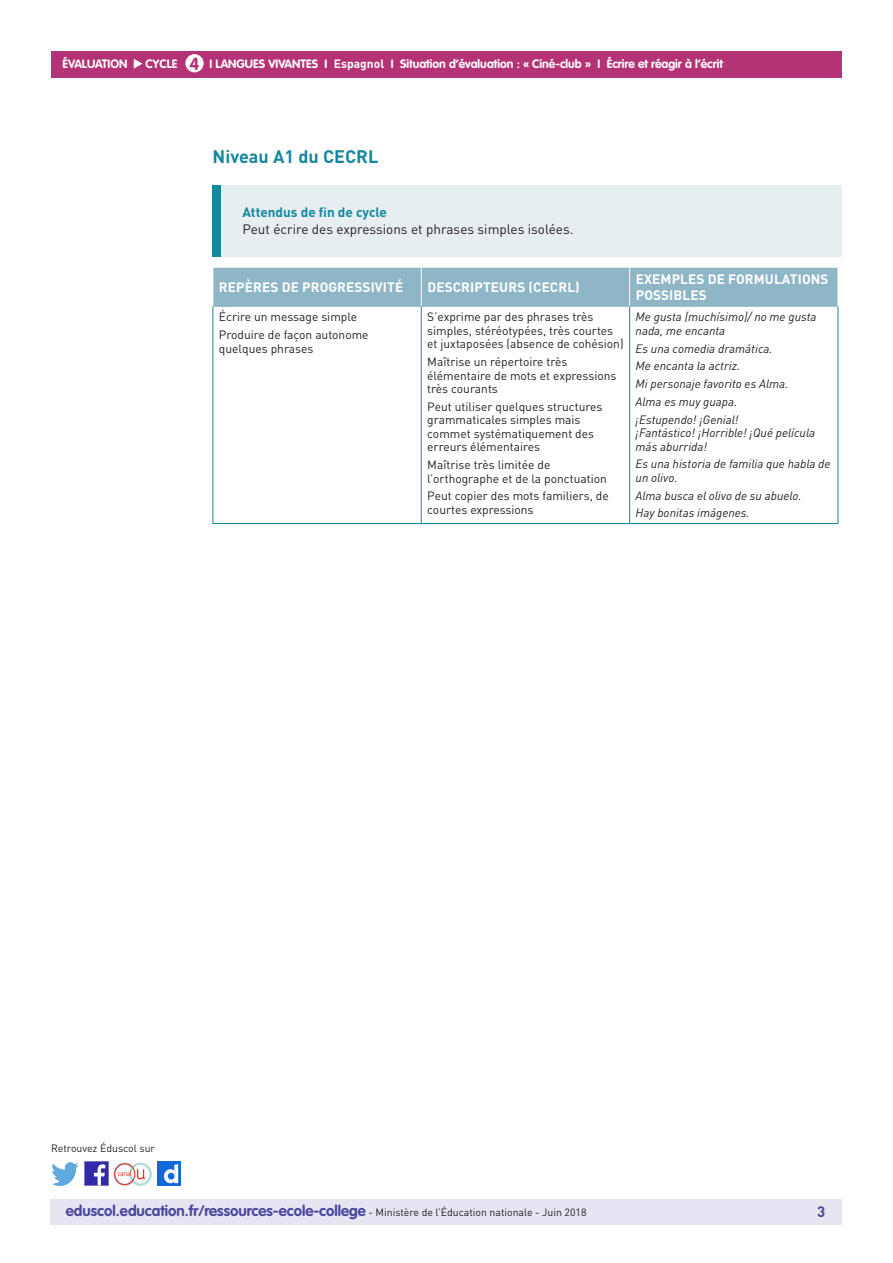
<style>
.page{position:relative;width:893px;height:1263px;background:#fff}
.page>*{position:absolute;margin:0;border:0;box-sizing:border-box;transform-origin:0 0}
._06_Texte_courant{font:700 18px "DIN Pro";color:#16879f}
.t1{font:700 17.25px "VAG Rounded Std";color:#b43376}
.t2{font:700 15px "VAG Rounded Std";color:#4a489e}
.t3{font:700 15px "DIN Pro";color:#4a489e}
.Titre_têtière_tablea{font:700 13.5px/16.2px "DIN Pro";letter-spacing:.01em;color:#fff}
._15_texte_encadré{font:13.5px "DIN Pro";color:#231f20}
._15_Titre_encadré{font:700 13.5px "DIN Pro";color:#16879f}
.Texte_courant_tablea{font:12px/13.5px "DIN Pro";color:#231f20}
.Texte_courant_tablea-2{font:italic 12px/13.5px "DIN Pro";color:#231f20}
.t4{font:700 12px "VAG Rounded Std";color:#fff}
.t5{font:10.5px "DIN Pro";color:#231f20}
.s1{font-family:"DIN Pro"}
.s2{font-family:"DIN Pro";font-weight:400;font-size:10.5px;color:#231f20}
</style>
<div class="page">
<div style="left:50px;top:1199px;width:791px;height:26px;background:#e6e5f2"></div>
<div style="left:51px;top:51px;width:791px;height:27px;background:#b43376"></div>
<svg style="left:134px;top:59px;width:8px;height:10px"></svg>
<div style="left:185px;top:54px;width:19px;height:18px;background:#fff;border-radius:50%"></div>
<img style="left:85px;top:1162px;width:23px;height:23px">
<img style="left:51px;top:1163px;width:28px;height:22px">
<img style="left:158px;top:1162px;width:22px;height:23px">
<img style="left:114px;top:1163px;width:38px;height:22px">
<div style="left:214px;top:268px;width:624px;height:38px;background:#8fb6c6"></div>
<hr style="left:421px;top:268px;width:1px;height:38px;background:#fff">
<hr style="left:629px;top:268px;width:1px;height:38px;background:#fff">
<hr style="left:421px;top:307px;width:1px;height:216px;background:#16879f">
<hr style="left:629px;top:307px;width:1px;height:216px;background:#16879f">
<hr style="left:213px;top:307px;width:1px;height:216px;background:#16879f">
<hr style="left:838px;top:307px;width:1px;height:216px;background:#16879f">
<hr style="left:213px;top:523px;width:208px;height:1px;background:#16879f">
<hr style="left:421px;top:523px;width:209px;height:1px;background:#16879f">
<hr style="left:630px;top:523px;width:208px;height:1px;background:#16879f">
<hr style="left:213px;top:306px;width:208px;height:1px;background:#8fb6c6">
<hr style="left:421px;top:306px;width:209px;height:1px;background:#8fb6c6">
<hr style="left:630px;top:306px;width:208px;height:1px;background:#8fb6c6">
<div style="left:213px;top:186px;width:629px;height:71px;background:#e6eef2"></div>
<div style="left:213px;top:186px;width:8px;height:71px;background:#16879f"></div>
<p class="t4" style="left:63px;top:57px;width:66px">ÉVALUATION</p>
<p class="t4" style="left:146px;top:57px;width:33px">CYCLE</p>
<p class="t4" style="left:210px;top:57px;width:119px">I LANGUES VIVANTES I</p>
<h2 class="t1" style="left:190px;top:53px;width:11px">4</h2>
<p class="t4" style="left:334px;top:57px;width:391px"><span class="s1">Espagnol</span> I Situation d’évaluation : « Ciné-club » I Écrire et réagir à l’écrit</p>
<p class="_06_Texte_courant" style="left:213px;top:144px;width:167px">Niveau A1 du CECRL</p>
<p class="_15_Titre_encadré" style="left:242px;top:203px;width:146px">Attendus de fin de cycle</p>
<p class="_15_texte_encadré" style="left:242px;top:220px;width:332px">Peut écrire des expressions et phrases simples isolées.</p>
<p class="Titre_têtière_tablea" style="left:219px;top:279px;width:186px">REPÈRES DE PROGRESSIVITÉ</p>
<p class="Titre_têtière_tablea" style="left:427px;top:279px;width:154px">DESCRIPTEURS (CECRL)</p>
<p class="Titre_têtière_tablea" style="left:636px;top:271px;width:194px">EXEMPLES DE FORMULATIONS<br>POSSIBLES</p>
<p class="Texte_courant_tablea" style="left:219px;top:310px;width:140px">Écrire un message simple</p>
<p class="Texte_courant_tablea" style="left:219px;top:328px;width:151px">Produire de façon autonome quelques phrases</p>
<p class="Texte_courant_tablea-2" style="left:636px;top:310px;width:182px">Me gusta (muchísimo)/ no me gusta nada, me encanta</p>
<p class="Texte_courant_tablea-2" style="left:636px;top:341px;width:138px">Es una comedia dramática.</p>
<p class="Texte_courant_tablea-2" style="left:636px;top:359px;width:106px">Me encanta la actriz.</p>
<p class="Texte_courant_tablea-2" style="left:636px;top:377px;width:154px">Mi personaje favorito es Alma.</p>
<p class="Texte_courant_tablea-2" style="left:636px;top:395px;width:103px">Alma es muy guapa.</p>
<p class="Texte_courant_tablea-2" style="left:636px;top:412px;width:181px">¡Estupendo! ¡Genial!<br>¡Fantástico! ¡Horrible! ¡Qué película más aburrida!</p>
<p class="Texte_courant_tablea-2" style="left:636px;top:457px;width:196px">Es una historia de familia que habla de un olivo.</p>
<p class="Texte_courant_tablea-2" style="left:636px;top:488px;width:167px">Alma busca el olivo de su abuelo.</p>
<p class="Texte_courant_tablea-2" style="left:636px;top:506px;width:115px">Hay bonitas imágenes.</p>
<p class="Texte_courant_tablea" style="left:427px;top:310px;width:198px">S’exprime par des phrases très simples, stéréotypées, très courtes et juxtaposées (absence de cohésion)</p>
<p class="Texte_courant_tablea" style="left:427px;top:355px;width:191px">Maîtrise un répertoire très élémentaire de mots et expressions très courants</p>
<p class="Texte_courant_tablea" style="left:427px;top:400px;width:177px">Peut utiliser quelques structures grammaticales simples mais commet systématiquement des erreurs élémentaires</p>
<p class="Texte_courant_tablea" style="left:427px;top:458px;width:181px">Maîtrise très limitée de l’orthographe et de la ponctuation</p>
<p class="Texte_courant_tablea" style="left:427px;top:489px;width:183px">Peut copier des mots familiers, de courtes expressions</p>
<p class="t5" style="left:51px;top:1141px;width:106px">Retrouvez Éduscol sur</p>
<p class="t2" style="left:66px;top:1202px;width:522px">eduscol.education.fr/ressources-ecole-college <span class="s2">- Ministère de l’Éducation nationale - Juin 2018</span></p>
<p class="t3" style="left:817px;top:1201px;width:10px">3</p>
</div>
